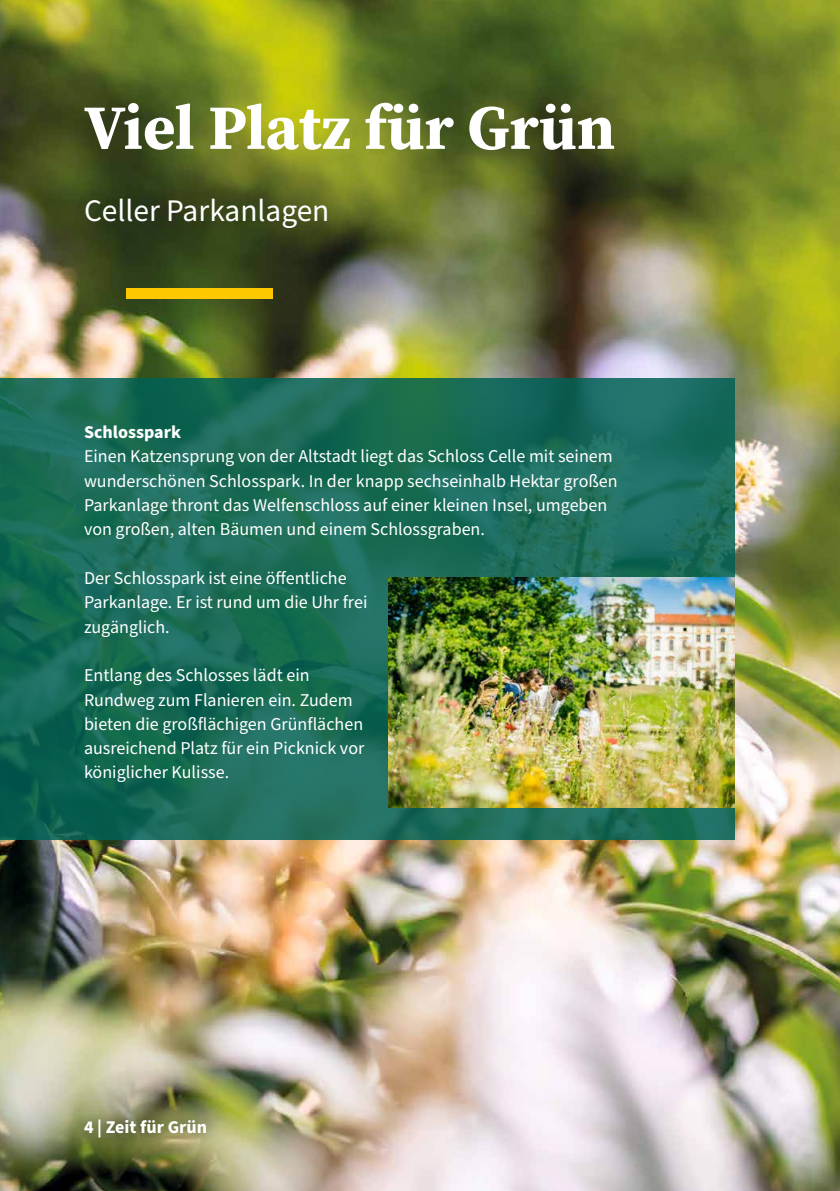
<style>
.page{position:relative;width:840px;height:1191px;background:#fff}
.page>*{position:absolute;margin:0;border:0;box-sizing:border-box;transform-origin:0 0}
.t1{font:700 62.6px "Source Serif Pro";color:#fff}
.t2{font:31.4px "Source Sans Pro";color:#fff}
.t3{font:18px/24.4px "Source Sans Pro";color:#fff}
.t4{font:700 18px "Source Sans Pro";color:#fff}
</style>
<div class="page">
<img style="left:0;top:0;width:839px;height:1191px">
<svg style="left:0;top:378px;width:734px;height:461px;background:#196b58"></svg>
<div style="left:126px;top:289px;width:146px;height:10px;background:#fcc900"></div>
<div style="left:73px;top:1108px;width:145px;height:40px;background:#000;opacity:.5"></div>
<img style="left:388px;top:577px;width:346px;height:231px">
<h1 class="t1" style="left:84px;top:85px;width:532px">Viel Platz für Grün</h1>
<h2 class="t2" style="left:84px;top:190px;width:247px">Celler Parkanlagen</h2>
<p class="t4" style="left:84px;top:420px;width:99px">Schlosspark</p>
<p class="t3" style="left:84px;top:445px;width:535px">Einen Katzensprung von der Altstadt liegt das Schloss Celle mit seinem wunderschönen Schlosspark. In der knapp sechseinhalb Hektar großen Parkanlage thront das Welfenschloss auf einer kleinen Insel, umgeben von großen, alten Bäumen und einem Schlossgraben.</p>
<p class="t3" style="left:84px;top:566px;width:285px">Der Schlosspark ist eine öffentliche<br>Parkanlage. Er ist rund um die Uhr frei zugänglich.</p>
<p class="t3" style="left:84px;top:663px;width:282px">Entlang des Schlosses lädt ein<br>Rundweg zum Flanieren ein. Zudem bieten die großflächigen Grünflächen ausreichend Platz für ein Picknick vor königlicher Kulisse.</p>
<p class="t4" style="left:84px;top:1114px;width:125px">4 | Zeit für Grün</p>
</div>
